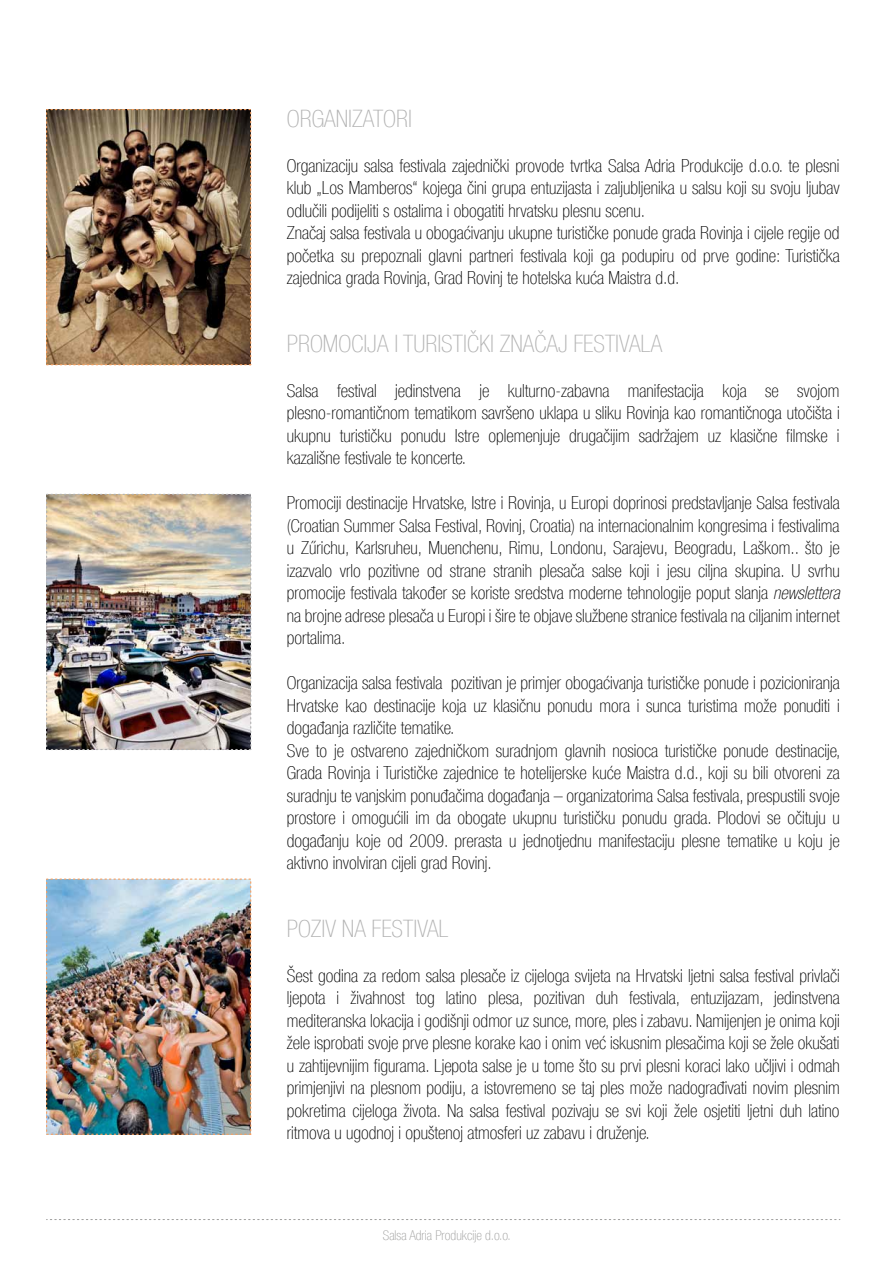
<style>
.page{position:relative;width:893px;height:1263px;background:#fff}
.page>*{position:absolute;margin:0;border:0;box-sizing:border-box;transform-origin:0 0}
.t1{font:100 condensed 24px "Helvetica Neue LT Com";color:#b2b2b2}
.t2{font:100 condensed 18px/22.5px "Helvetica Neue LT Com";color:#000;text-align:justify}
.t3{font:100 condensed 13.5px "Helvetica Neue LT Com";color:#9d9d9c}
.s1{font-style:italic}
</style>
<div class="page">
<img style="left:48px;top:496px;width:201px;height:252px">
<img style="left:48px;top:880px;width:201px;height:253px">
<img style="left:48px;top:111px;width:201px;height:252px">
<div style="left:46px;top:109px;width:205px;height:256px;border:1px dashed #f9a161"></div>
<div style="left:46px;top:494px;width:205px;height:256px;border:1px dashed #b2b2b2"></div>
<div style="left:46px;top:878px;width:205px;height:257px;border:1px dashed #f9a161"></div>
<svg style="left:47px;top:1219px;width:793px;height:1px"></svg>
<h1 class="t1" style="left:287px;top:105px;width:127px">ORGANIZATORI</h1>
<p class="t2" style="left:287px;top:154px;width:554px;text-align:left">Organizaciju salsa festivala zajednički provode tvrtka Salsa Adria Produkcije d.o.o. te plesni klub „Los Mamberos“ kojega čini grupa entuzijasta i zaljubljenika u salsu koji su svoju ljubav odlučili podijeliti s ostalima i obogatiti hrvatsku plesnu scenu.<br>Značaj salsa festivala u obogaćivanju ukupne turističke ponude grada Rovinja i cijele regije od početka su prepoznali glavni partneri festivala koji ga podupiru od prve godine: Turistička zajednica grada Rovinja, Grad Rovinj te hotelska kuća Maistra d.d.</p>
<h1 class="t1" style="left:287px;top:330px;width:377px">PROMOCIJA I TURISTIČKI ZNAČAJ FESTIVALA</h1>
<p class="t2" style="left:287px;top:379px;width:554px">Salsa festival jedinstvena je kulturno-zabavna manifestacija koja se svojom plesno-romantičnom tematikom savršeno uklapa u sliku Rovinja kao romantičnoga utočišta i ukupnu turističku ponudu Istre oplemenjuje drugačijim sadržajem uz klasične filmske i kazališne festivale te koncerte.</p>
<p class="t2" style="left:287px;top:492px;width:554px">Promociji destinacije Hrvatske, Istre i Rovinja, u Europi doprinosi predstavljanje Salsa festivala (Croatian Summer Salsa Festival, Rovinj, Croatia) na internacionalnim kongresima i festivalima u Zűrichu, Karlsruheu, Muenchenu, Rimu, Londonu, Sarajevu, Beogradu, Laškom.. što je izazvalo vrlo pozitivne od strane stranih plesača salse koji i jesu ciljna skupina. U svrhu promocije festivala također se koriste sredstva moderne tehnologije poput slanja <span class="s1">newslettera </span>na brojne adrese plesača u Europi i šire te objave službene stranice festivala na ciljanim internet portalima.</p>
<p class="t2" style="left:287px;top:672px;width:555px;text-align:left">Organizacija salsa festivala pozitivan je primjer obogaćivanja turističke ponude i pozicioniranja Hrvatske kao destinacije koja uz klasičnu ponudu mora i sunca turistima može ponuditi i događanja različite tematike.<br>Sve to je ostvareno zajedničkom suradnjom glavnih nosioca turističke ponude destinacije, Grada Rovinja i Turističke zajednice te hotelijerske kuće Maistra d.d., koji su bili otvoreni za suradnju te vanjskim ponuđačima događanja – organizatorima Salsa festivala, prespustili svoje prostore i omogućili im da obogate ukupnu turističku ponudu grada. Plodovi se očituju u događanju koje od 2009. prerasta u jednotjednu manifestaciju plesne tematike u koju je aktivno involviran cijeli grad Rovinj.</p>
<h1 class="t1" style="left:287px;top:915px;width:163px">POZIV NA FESTIVAL</h1>
<p class="t2" style="left:287px;top:964px;width:554px">Šest godina za redom salsa plesače iz cijeloga svijeta na Hrvatski ljetni salsa festival privlači ljepota i živahnost tog latino plesa, pozitivan duh festivala, entuzijazam, jedinstvena mediteranska lokacija i godišnji odmor uz sunce, more, ples i zabavu. Namijenjen je onima koji žele isprobati svoje prve plesne korake kao i onim već iskusnim plesačima koji se žele okušati u zahtijevnijim figurama. Ljepota salse je u tome što su prvi plesni koraci lako učljivi i odmah primjenjivi na plesnom podiju, a istovremeno se taj ples može nadograđivati novim plesnim pokretima cijeloga života. Na salsa festival pozivaju se svi koji žele osjetiti ljetni duh latino ritmova u ugodnoj i opuštenoj atmosferi uz zabavu i druženje.</p>
<p class="t3" style="left:383px;top:1227px;width:129px">Salsa Adria Produkcije d.o.o.</p>
</div>
